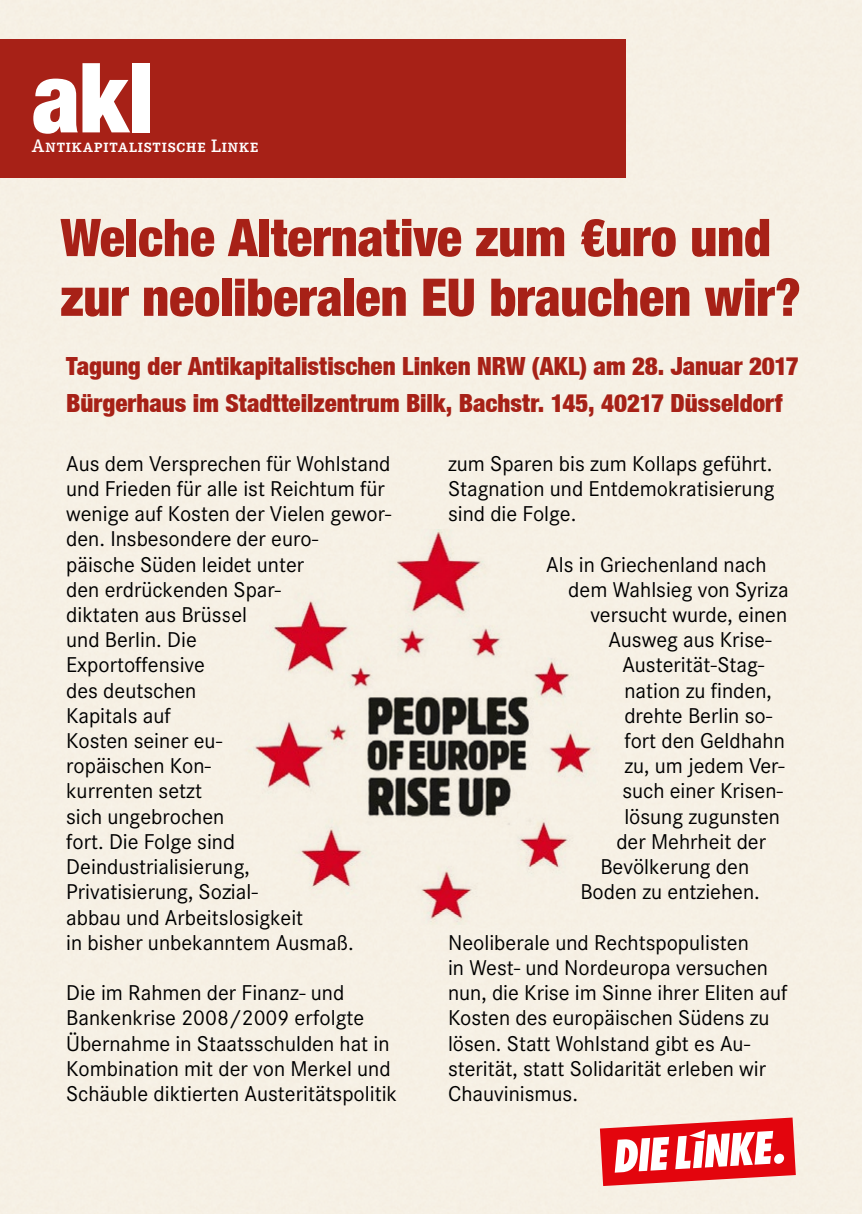
<style>
.page{position:relative;width:862px;height:1214px;background:#fff}
.page>*{position:absolute;margin:0;border:0;box-sizing:border-box;transform-origin:0 0}
.t1{font:900 condensed 97px "Helvetica Neue LT";color:#fff}
.t2{font:900 condensed 52px/59.6px "Helvetica Neue LT";color:#a72117}
.t3{font:900 condensed 25px/36px "Helvetica Neue LT";color:#a72117}
.t4{font:21px/25.2px "Corporate SBQ";color:#000}
.t5{font:500 17.6px "Corporate E Expert BQ";letter-spacing:.02em;color:#fff}
</style>
<div class="page">
<div style="left:0;top:0;width:862px;height:1213px;background:#f6f0e5"></div>
<div style="left:0;top:39px;width:625px;height:139px;background:#a72117"></div>
<img style="left:253px;top:529px;width:341px;height:393px">
<svg style="left:600px;top:1117px;width:196px;height:68px"></svg>
<h1 class="t1" style="left:32px;top:38px;width:123px">akl</h1>
<p class="t5" style="left:32px;top:135px;width:228px">Antikapitalistische Linke</p>
<h2 class="t2" style="left:60px;top:207px;width:742px">Welche Alternative zum €uro und zur neoliberalen EU brauchen wir?</h2>
<p class="t3" style="left:66px;top:348px;width:734px">Tagung der Antikapitalistischen Linken NRW (AKL) am 28. Januar 2017<br>Bürgerhaus im Stadtteilzentrum Bilk, Bachstr. 145, 40217 Düsseldorf</p>
<p class="t4" style="left:66px;top:451px;width:327px">Aus dem Versprechen für Wohlstand und Frieden für alle ist Reichtum für wenige auf Kosten der Vielen gewor&shy;den. Insbesondere der euro&shy;päische Süden leidet unter<br>den erdrückenden Spar-<br>diktaten aus Brüssel<br>und Berlin. Die<br>Exportoffensive<br>des deutschen<br>Kapitals auf<br>Kosten seiner eu-<br>ropäischen Kon-<br>kurrenten setzt<br>sich ungebrochen<br>fort. Die Folge sind<br>Deindustrialisierung,<br>Privatisierung, Sozial-<br>abbau und Arbeitslosigkeit<br>in bisher unbekanntem Ausmaß.</p>
<p class="t4" style="left:66px;top:980px;width:333px">Die im Rahmen der Finanz- und Bankenkrise 2008/2009 erfolgte Übernahme in Staatsschulden hat in Kombination mit der von Merkel und Schäuble diktierten Austeritätspolitik</p>
<p class="t4" style="left:448px;top:451px;width:328px;text-align:justify">zum Sparen bis zum Kollaps geführt.<br>Stagnation und Entdemokratisierung sind die Folge.</p>
<p class="t4" style="left:546px;top:551px;width:222px">Als in Griechenland nach</p>
<p class="t4" style="left:568px;top:577px;width:222px">dem Wahlsieg von Syriza</p>
<p class="t4" style="left:590px;top:602px;width:198px">versucht wurde, einen</p>
<p class="t4" style="left:608px;top:627px;width:165px">Ausweg aus Krise-</p>
<p class="t4" style="left:622px;top:652px;width:144px">Austerität-Stag-</p>
<p class="t4" style="left:624px;top:677px;width:149px">nation zu finden,</p>
<p class="t4" style="left:624px;top:703px;width:149px">drehte Berlin so-</p>
<p class="t4" style="left:624px;top:728px;width:162px">fort den Geldhahn</p>
<p class="t4" style="left:624px;top:753px;width:162px">zu, um jedem Ver-</p>
<p class="t4" style="left:622px;top:778px;width:162px">such einer Krisen-</p>
<p class="t4" style="left:624px;top:803px;width:157px">lösung zugunsten</p>
<p class="t4" style="left:616px;top:829px;width:151px">der Mehrheit der</p>
<p class="t4" style="left:600px;top:854px;width:150px">Bevölkerung den</p>
<p class="t4" style="left:580px;top:879px;width:181px">Boden zu entziehen.</p>
<p class="t4" style="left:448px;top:929px;width:341px">Neoliberale und Rechtspopulisten<br>in West- und Nordeuropa versuchen nun, die Krise im Sinne ihrer Eliten auf Kosten des europäischen Südens zu lösen. Statt Wohlstand gibt es Au&shy;sterität, statt Solidarität erleben wir Chauvinismus.</p>
</div>
